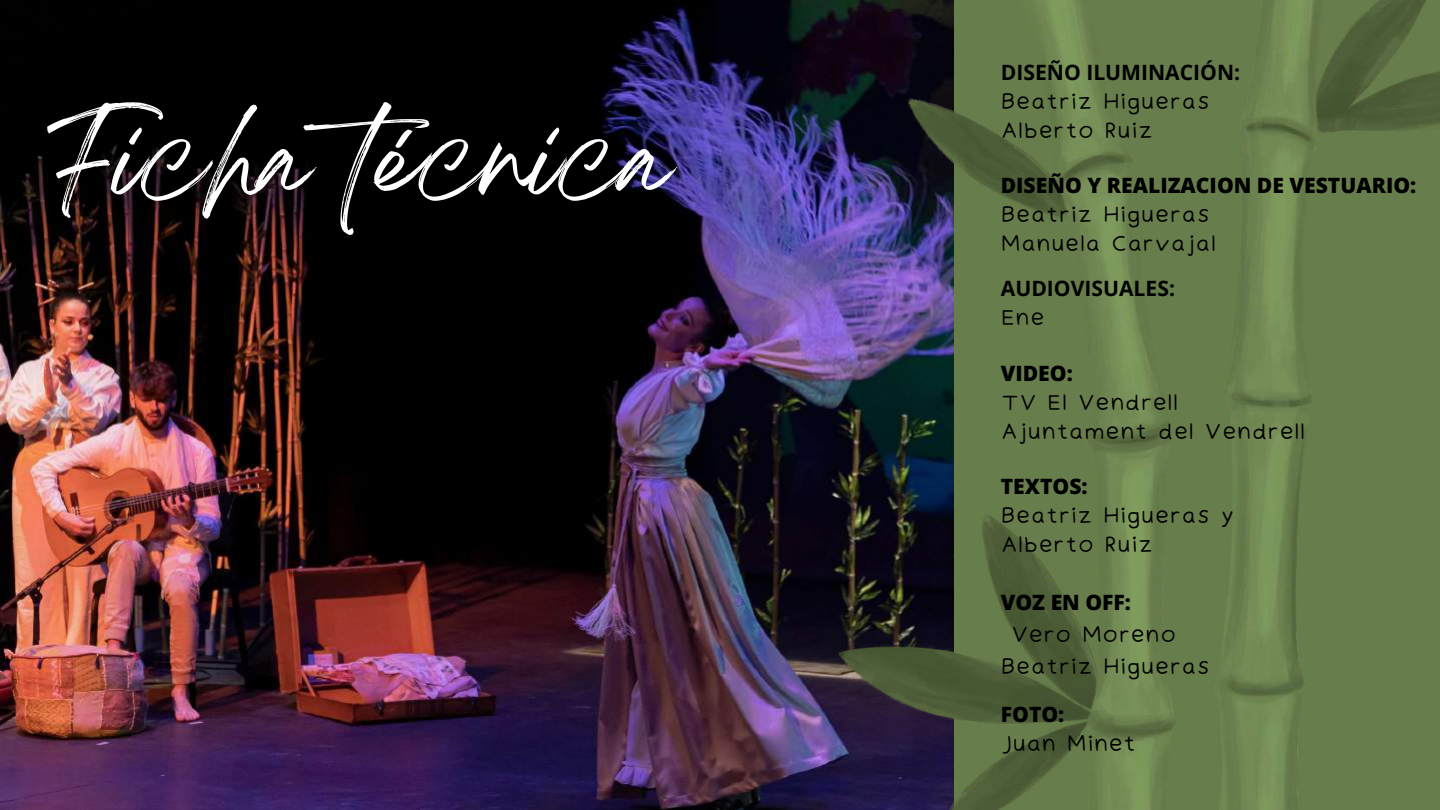
<style>
.page{position:relative;width:1440px;height:810px;background:#fff}
.page>*{position:absolute;margin:0;border:0;box-sizing:border-box;transform-origin:0 0}
.t1{font:89.6px "Breathing";color:#fff}
.t2{font:21.1px/29.2px "Irene Florentina";color:#000}
.t3{font:800 21.1px "Open Sans";color:#000}
.t4{font:700 21.1px "Open Sans";color:#000}
</style>
<div class="page">
<img style="left:0;top:0;width:838px;height:810px">
<img style="left:838px;top:0;width:602px;height:810px">
<h1 class="t1" style="left:47px;top:132px;width:624px">Ficha técnica</h1>
<p class="t4" style="left:1001px;top:58px;width:241px">DISEÑO ILUMINACIÓN:</p>
<p class="t2" style="left:1001px;top:87px;width:211px">Beatriz Higueras<br>Alberto Ruiz</p>
<p class="t3" style="left:1001px;top:170px;width:417px">DISEÑO Y REALIZACION DE VESTUARIO:</p>
<p class="t2" style="left:1001px;top:200px;width:217px">Beatriz Higueras<br>Manuela Carvajal</p>
<p class="t4" style="left:1001px;top:274px;width:176px">AUDIOVISUALES:</p>
<p class="t2" style="left:1001px;top:303px;width:46px">Ene</p>
<p class="t3" style="left:1001px;top:358px;width:74px">VIDEO:</p>
<p class="t2" style="left:1001px;top:387px;width:306px">TV El Vendrell<br>Ajuntament del Vendrell</p>
<p class="t3" style="left:1001px;top:472px;width:88px">TEXTOS:</p>
<p class="t2" style="left:1001px;top:501px;width:235px">Beatriz Higueras y<br>Alberto Ruiz</p>
<p class="t3" style="left:1001px;top:587px;width:132px">VOZ EN OFF:</p>
<p class="t2" style="left:1001px;top:618px;width:211px;line-height:32.2px;text-indent:10px">Vero Moreno<br>Beatriz Higueras</p>
<p class="t3" style="left:1001px;top:699px;width:65px">FOTO:</p>
<p class="t2" style="left:1001px;top:728px;width:137px">Juan Minet</p>
</div>
